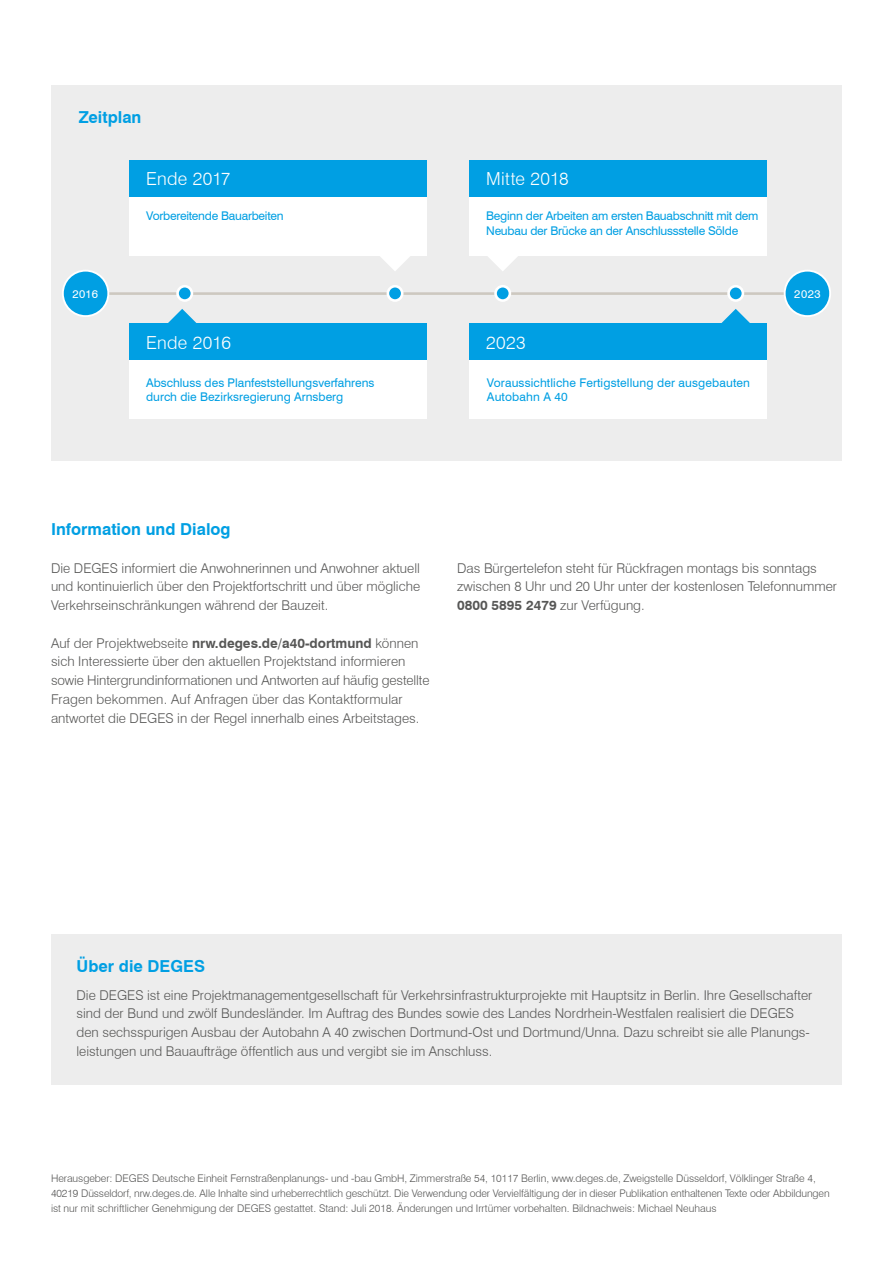
<style>
.page{position:relative;width:893px;height:1263px;background:#fff}
.page>*{position:absolute;margin:0;border:0;box-sizing:border-box;transform-origin:0 0}
.t1{font:300 18px "Swiss 721 BT";letter-spacing:.015em;color:#fff}
.t2{font:700 16.5px "Swiss 721 BT";color:#009fe3}
.t3{font:300 13.5px/18.8px "Swiss 721 BT";color:#575756}
.t4{font:12px/14.2px "Swiss 721 BT";color:#009fe3}
.t5{font:12px/14.2px "Swiss 721 BT";letter-spacing:-.02em;color:#009fe3}
.t6{font:11.4px "Swiss 721 BT";letter-spacing:.045em;color:#fff}
.t7{font:300 10.5px/15px "Swiss 721 BT";letter-spacing:-.005em;color:#575756}
.s1{font-weight:700}
</style>
<div class="page">
<div style="left:51px;top:934px;width:791px;height:150px;background:#ededed"></div>
<div style="left:51px;top:85px;width:791px;height:375px;background:#ededed"></div>
<hr style="left:90px;top:292px;width:704px;height:3px;background:#cdc8c0">
<div style="left:785px;top:271px;width:45px;height:45px;background:#009fe3;border-radius:50%"></div>
<div style="left:784px;top:270px;width:47px;height:47px;border:2px solid #fff;border-radius:50%"></div>
<div style="left:63px;top:271px;width:45px;height:45px;background:#009fe3;border-radius:50%"></div>
<div style="left:62px;top:270px;width:47px;height:47px;border:2px solid #fff;border-radius:50%"></div>
<div style="left:178px;top:286px;width:14px;height:15px;background:#009fe3;border-radius:50%"></div>
<div style="left:176px;top:285px;width:17px;height:17px;border:3px solid #fff;border-radius:50%"></div>
<svg style="left:380px;top:256px;width:30px;height:15px"></svg>
<div style="left:729px;top:286px;width:14px;height:15px;background:#009fe3;border-radius:50%"></div>
<div style="left:727px;top:285px;width:17px;height:17px;border:3px solid #fff;border-radius:50%"></div>
<svg style="left:488px;top:256px;width:30px;height:15px"></svg>
<div style="left:129px;top:197px;width:298px;height:59px;background:#fff"></div>
<div style="left:129px;top:160px;width:298px;height:37px;background:#009fe3"></div>
<div style="left:469px;top:197px;width:298px;height:59px;background:#fff"></div>
<div style="left:469px;top:160px;width:298px;height:37px;background:#009fe3"></div>
<div style="left:129px;top:360px;width:298px;height:59px;background:#fff"></div>
<div style="left:129px;top:323px;width:298px;height:37px;background:#009fe3"></div>
<div style="left:496px;top:286px;width:14px;height:15px;background:#009fe3;border-radius:50%"></div>
<div style="left:494px;top:285px;width:17px;height:17px;border:3px solid #fff;border-radius:50%"></div>
<div style="left:469px;top:360px;width:298px;height:59px;background:#fff"></div>
<div style="left:469px;top:323px;width:298px;height:37px;background:#009fe3"></div>
<svg style="left:721px;top:309px;width:29px;height:14px"></svg>
<svg style="left:168px;top:309px;width:29px;height:14px"></svg>
<div style="left:388px;top:286px;width:14px;height:15px;background:#009fe3;border-radius:50%"></div>
<div style="left:387px;top:285px;width:16px;height:17px;border:3px solid #fff;border-radius:50%"></div>
<p class="t2" style="left:79px;top:105px;width:64px">Zeitplan</p>
<h1 class="t1" style="left:146px;top:168px;width:86px">Ende 2017</h1>
<p class="t5" style="left:146px;top:208px;width:139px">Vorbereitende Bauarbeiten</p>
<h1 class="t1" style="left:486px;top:168px;width:84px">Mitte 2018</h1>
<p class="t5" style="left:486px;top:208px;width:274px">Beginn der Arbeiten am ersten Bauabschnitt mit dem<br>Neubau der Brücke an der Anschlussstelle Sölde</p>
<p class="t6" style="left:72px;top:286px;width:27px">2016</p>
<p class="t6" style="left:794px;top:286px;width:28px">2023</p>
<h1 class="t1" style="left:146px;top:331px;width:87px">Ende 2016</h1>
<p class="t4" style="left:146px;top:375px;width:230px">Abschluss des Planfeststellungsverfahrens durch die Bezirksregierung Arnsberg</p>
<h1 class="t1" style="left:486px;top:331px;width:41px">2023</h1>
<p class="t4" style="left:487px;top:375px;width:265px">Voraussichtliche Fertigstellung der ausgebauten<br>Autobahn A 40</p>
<p class="t2" style="left:51px;top:518px;width:181px">Information und Dialog</p>
<p class="t3" style="left:51px;top:558px;width:371px;text-align:justify">Die DEGES informiert die Anwohnerinnen und Anwohner aktuell und kontinuierlich über den Projektfortschritt und über mögliche Verkehrseinschränkungen während der Bauzeit.</p>
<p class="t3" style="left:51px;top:633px;width:380px">Auf der Projektwebseite <span class="s1">nrw.deges.de/a40-dortmund</span> können sich Interessierte über den aktuellen Projektstand informieren sowie Hintergrundinformationen und Antworten auf häufig gestellte Fragen bekommen. Auf Anfragen über das Kontaktformular antwortet die DEGES in der Regel innerhalb eines Arbeitstages.</p>
<p class="t3" style="left:457px;top:558px;width:381px">Das Bürgertelefon steht für Rückfragen montags bis sonntags zwischen 8 Uhr und 20 Uhr unter der kostenlosen Telefonnummer<br><span class="s1">0800 5895 2479</span> zur Verfügung.</p>
<p class="t2" style="left:77px;top:955px;width:130px">Über die DEGES</p>
<p class="t3" style="left:77px;top:985px;width:737px">Die DEGES ist eine Projektmanagementgesellschaft für Verkehrsinfrastrukturprojekte mit Hauptsitz in Berlin. Ihre Gesellschafter sind der Bund und zwölf Bundesländer. Im Auftrag des Bundes sowie des Landes Nordrhein-Westfalen realisiert die DEGES den sechsspurigen Ausbau der Autobahn A 40 zwischen Dortmund-Ost und Dortmund/Unna. Dazu schreibt sie alle Planungs&shy;leistungen und Bauaufträge öffentlich aus und vergibt sie im Anschluss.</p>
<p class="t7" style="left:51px;top:1170px;width:780px">Herausgeber: DEGES Deutsche Einheit Fernstraßenplanungs- und -bau GmbH, Zimmerstraße 54, 10117 Berlin, www.deges.de, Zweigstelle Düsseldorf, Völklinger Straße 4,<br>40219 Düsseldorf, nrw.deges.de. Alle Inhalte sind urheberrechtlich geschützt. Die Verwendung oder Vervielfältigung der in dieser Publikation enthaltenen Texte oder Abbildungen ist nur mit schriftlicher Genehmigung der DEGES gestattet. Stand: Juli 2018. Änderungen und Irrtümer vorbehalten. Bildnachweis: Michael Neuhaus</p>
</div>
